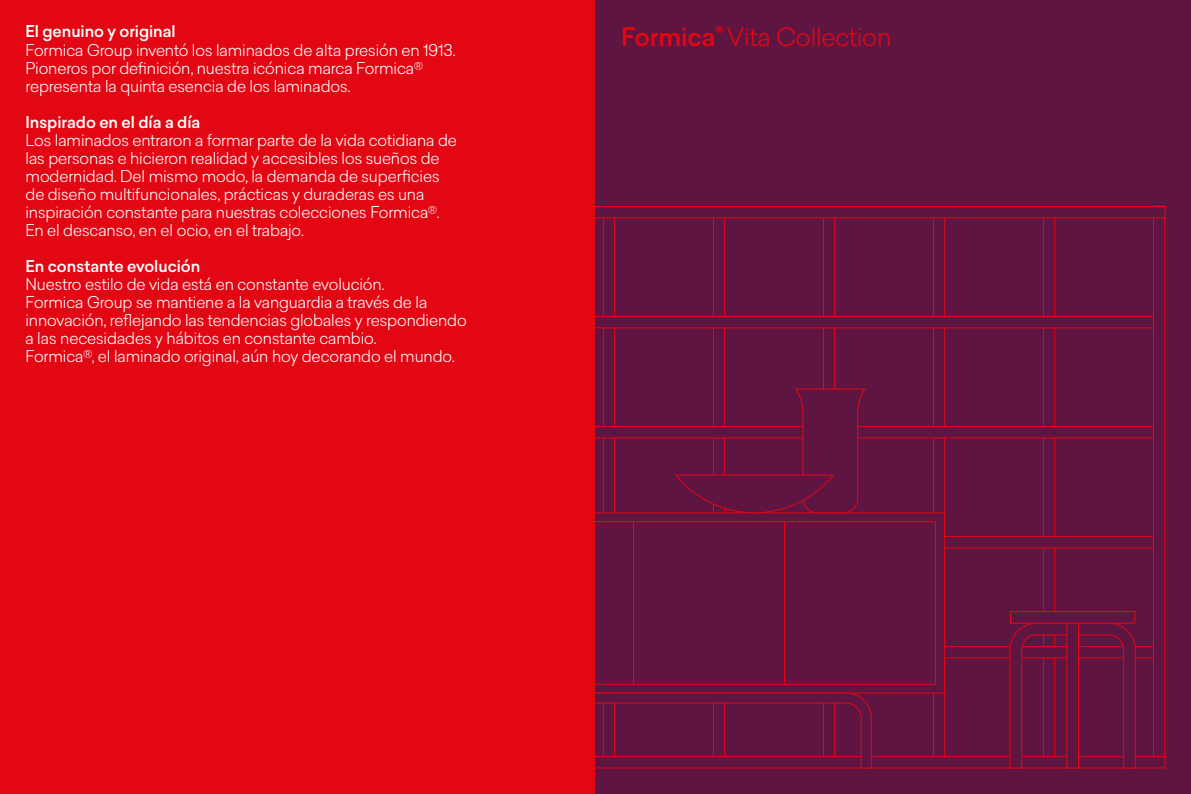
<style>
.page{position:relative;width:1191px;height:794px;background:#fff}
.page>*{position:absolute;margin:0;border:0;box-sizing:border-box;transform-origin:0 0}
.t1{font:300 25px "Arpa Sans";letter-spacing:-.005em;color:#e30613}
.t2{font:300 16px/18px "Arpa Sans";letter-spacing:-.005em;color:#fff}
.t3{font:500 16px "Arpa Sans";color:#fff}
.s1{font-weight:500}
</style>
<div class="page">
<div style="left:0;top:0;width:595px;height:794px;background:#e30613"></div>
<div style="left:595px;top:0;width:596px;height:794px;background:#5e1541"></div>
<div style="left:1153px;top:206px;width:12px;height:551px;border:1px solid #e30613"></div>
<div style="left:1043px;top:437px;width:12px;height:100px;border:1px solid #e30613"></div>
<div style="left:933px;top:437px;width:12px;height:100px;border:1px solid #e30613"></div>
<div style="left:1043px;top:327px;width:12px;height:100px;border:1px solid #e30613"></div>
<div style="left:933px;top:327px;width:12px;height:100px;border:1px solid #e30613"></div>
<div style="left:823px;top:327px;width:12px;height:100px;border:1px solid #e30613"></div>
<div style="left:713px;top:327px;width:12px;height:100px;border:1px solid #e30613"></div>
<div style="left:603px;top:327px;width:12px;height:100px;border:1px solid #e30613"></div>
<div style="left:1043px;top:217px;width:12px;height:100px;border:1px solid #e30613"></div>
<div style="left:933px;top:217px;width:12px;height:100px;border:1px solid #e30613"></div>
<div style="left:823px;top:217px;width:12px;height:100px;border:1px solid #e30613"></div>
<div style="left:713px;top:217px;width:12px;height:100px;border:1px solid #e30613"></div>
<div style="left:603px;top:217px;width:12px;height:100px;border:1px solid #e30613"></div>
<svg style="left:595px;top:316px;width:559px;height:12px"></svg>
<svg style="left:595px;top:206px;width:570px;height:12px"></svg>
<svg style="left:595px;top:388px;width:559px;height:126px"></svg>
<svg style="left:595px;top:521px;width:570px;height:247px"></svg>
<div style="left:1066px;top:623px;width:12px;height:145px;background:#5e1541"></div>
<div style="left:1066px;top:623px;width:13px;height:145px;border:1px solid #e30613"></div>
<p class="t3" style="left:26px;top:19px;width:152px">El genuino y original</p>
<p class="t2" style="left:26px;top:40px;width:431px">Formica Group inventó los laminados de alta presión en 1913.<br>Pioneros por definición, nuestra icónica marca Formica® representa la quinta esencia de los laminados.</p>
<p class="t3" style="left:26px;top:109px;width:176px">Inspirado en el día a día</p>
<p class="t2" style="left:26px;top:130px;width:433px">Los laminados entraron a formar parte de la vida cotidiana de las personas e hicieron realidad y accesibles los sueños de modernidad. Del mismo modo, la demanda de superficies de diseño multifuncionales, prácticas y duraderas es una inspiración constante para nuestras colecciones Formica®.<br>En el descanso, en el ocio, en el trabajo.</p>
<p class="t3" style="left:26px;top:253px;width:176px">En constante evolución</p>
<p class="t2" style="left:26px;top:274px;width:443px">Nuestro estilo de vida está en constante evolución.<br>Formica Group se mantiene a la vanguardia a través de la innovación, reflejando las tendencias globales y respondiendo a las necesidades y hábitos en constante cambio.<br>Formica®, el laminado original, aún hoy decorando el mundo.</p>
<h1 class="t1" style="left:621px;top:18px;width:272px"><span class="s1">Formica</span><sup>®</sup> Vita Collection</h1>
</div>
